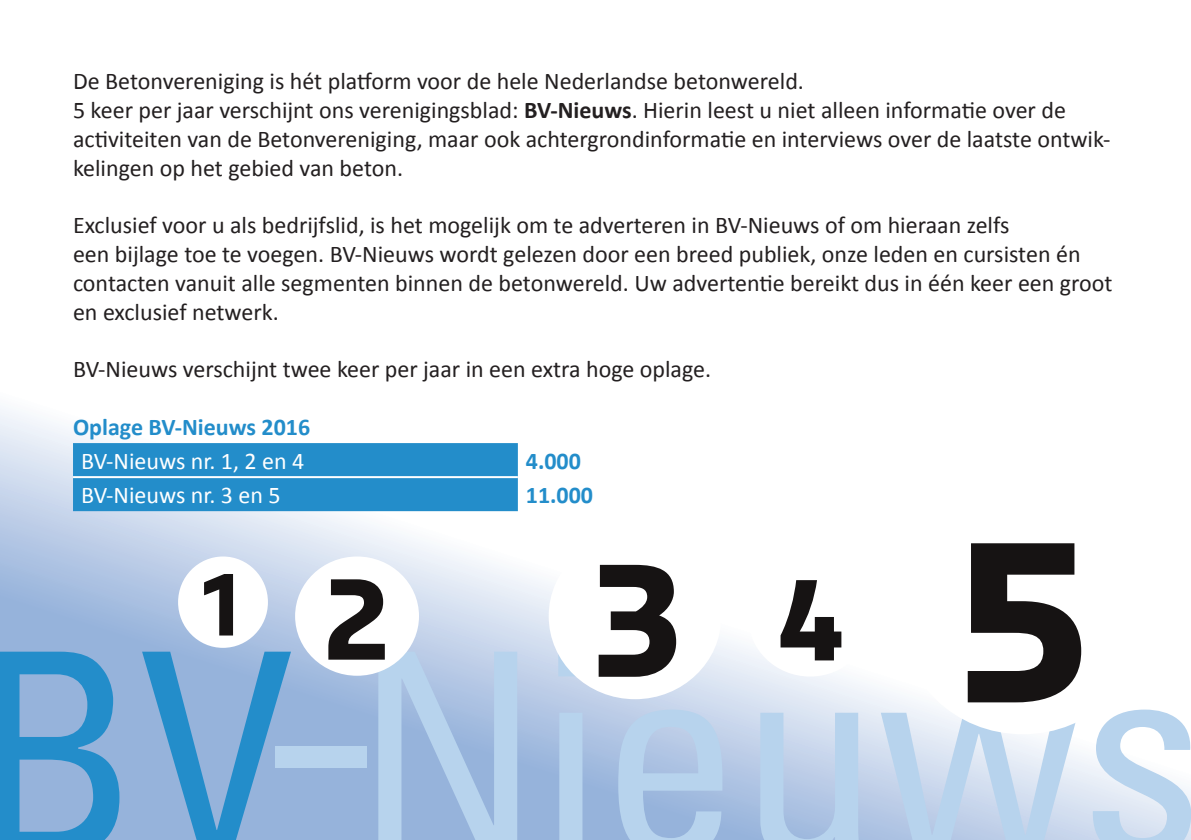
<style>
.page{position:relative;width:1191px;height:840px;background:#fff}
.page>*{position:absolute;margin:0;border:0;box-sizing:border-box;transform-origin:0 0}
.t1{font:700 149px "Sansa Std";color:#161313;scale:1.04 1}
.t2{font:700 82px "Sansa Std";color:#161313}
.t3{font:24px/28.8px "Calibri";color:#231f20}
.t4{font:24px "Calibri";color:#fff}
.t5{font:700 24px "Calibri";color:#238dca}
.s1{font-weight:700}
.s2{font-size:107px}
.s3{font-size:212px}
</style>
<div class="page">
<svg style="left:0;top:408px;width:1092px;height:431px"></svg>
<div style="left:73px;top:443px;width:445px;height:68px;background:#238dca"></div>
<hr style="left:73px;top:476px;width:445px;height:2px;background:#fff">
<svg style="left:525px;top:452px;width:56px;height:18px"></svg>
<svg style="left:526px;top:486px;width:67px;height:18px"></svg>
<svg style="left:0;top:651px;width:119px;height:188px;background:#5a9fd2"></svg>
<svg style="left:142px;top:651px;width:149px;height:188px;background:#6fa6d5"></svg>
<svg style="left:378px;top:651px;width:139px;height:188px;background:#acc6e5"></svg>
<svg style="left:558px;top:655px;width:26px;height:184px;background:#b6cfea"></svg>
<svg style="left:618px;top:709px;width:104px;height:130px;background:#b0cae7"></svg>
<svg style="left:760px;top:712px;width:99px;height:127px;background:#bad0ea"></svg>
<svg style="left:880px;top:712px;width:198px;height:127px;background:#c8daee"></svg>
<svg style="left:1092px;top:709px;width:99px;height:130px"></svg>
<div style="left:178px;top:556px;width:90px;height:91px;background:#fff;border-radius:50%"></div>
<div style="left:295px;top:556px;width:124px;height:119px;background:#fff;border-radius:50%"></div>
<div style="left:548px;top:532px;width:173px;height:166px;background:#fff;border-radius:50%"></div>
<div style="left:748px;top:557px;width:124px;height:119px;background:#fff;border-radius:50%"></div>
<div style="left:900px;top:497px;width:245px;height:236px;background:#fff;border-radius:50%"></div>
<div style="left:275px;top:746px;width:91px;height:21px;background:#b7d3ed"></div>
<p class="t3" style="left:73px;top:66px;width:1039px">De Betonvereniging is hét platform voor de hele Nederlandse betonwereld.<br>5 keer per jaar verschijnt ons verenigingsblad: <span class="s1">BV-Nieuws</span>. Hierin leest u niet alleen informatie over de activiteiten van de Betonvereniging, maar ook achtergrondinformatie en interviews over de laatste ontwik&shy;kelingen op het gebied van beton.</p>
<p class="t3" style="left:73px;top:210px;width:1041px">Exclusief voor u als bedrijfslid, is het mogelijk om te adverteren in BV-Nieuws of om hieraan zelfs<br>een bijlage toe te voegen. BV-Nieuws wordt gelezen door een breed publiek, onze leden en cursisten én contacten vanuit alle segmenten binnen de betonwereld. Uw advertentie bereikt dus in één keer een groot en exclusief netwerk.</p>
<p class="t3" style="left:73px;top:354px;width:639px">BV-Nieuws verschijnt twee keer per jaar in een extra hoge oplage.</p>
<p class="t5" style="left:73px;top:412px;width:239px">Oplage BV-Nieuws 2016</p>
<p class="t4" style="left:81px;top:446px;width:225px">BV-Nieuws nr. 1, 2 en 4</p>
<p class="t5" style="left:526px;top:446px;width:57px">4.000</p>
<p class="t4" style="left:81px;top:480px;width:201px">BV-Nieuws nr. 3 en 5</p>
<p class="t5" style="left:526px;top:480px;width:69px">11.000</p>
<h2 class="t2" style="left:198px;top:550px;width:195px">1 <span class="s2">2</span></h2>
<h1 class="t1" style="left:586px;top:522px;width:487px">3<span class="s2">4</span><span class="s3">5</span></h1>
</div>
